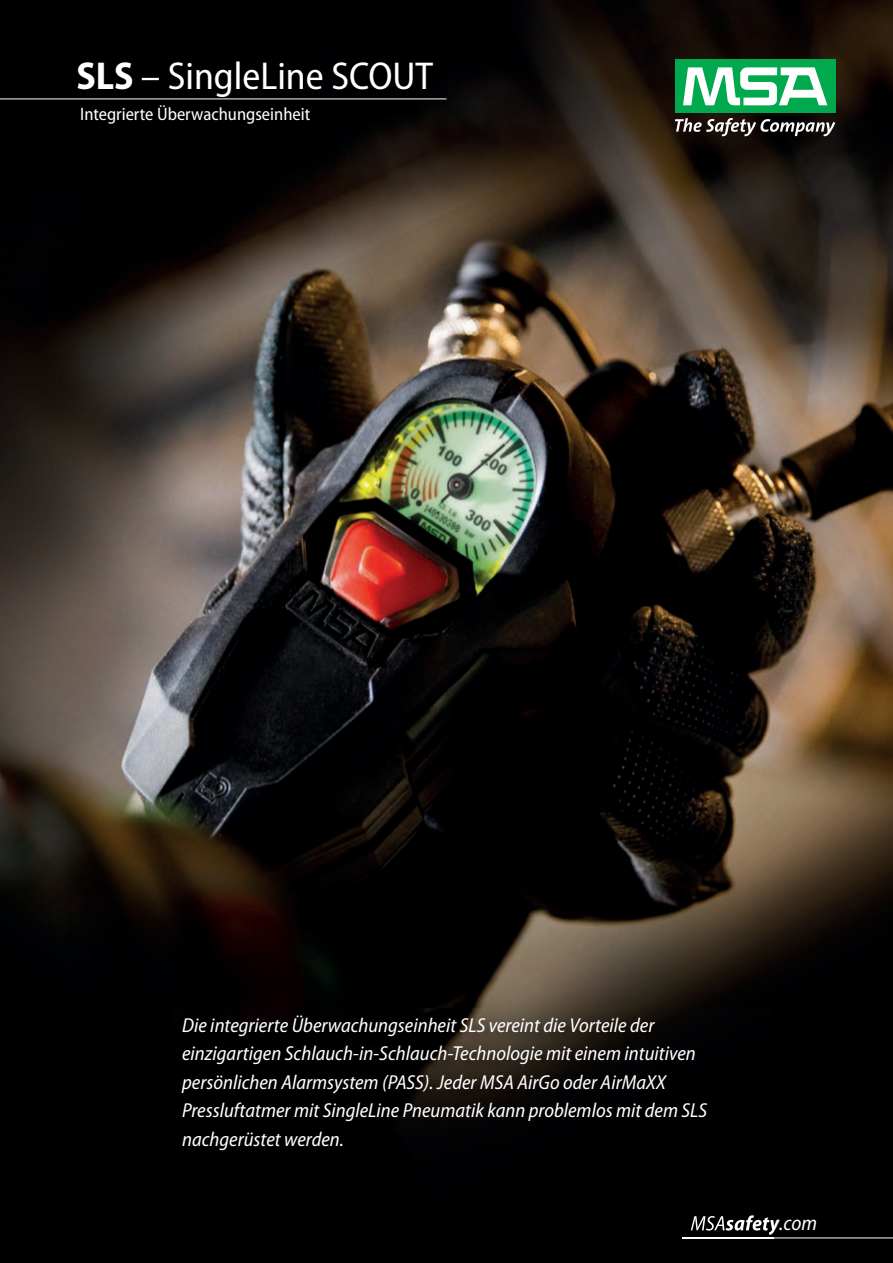
<style>
.page{position:relative;width:893px;height:1263px;background:#fff}
.page>*{position:absolute;margin:0;border:0;box-sizing:border-box;transform-origin:0 0}
.t1{font:semi-condensed 39px "Myriad Pro";color:#fff}
.t2{font:italic semi-condensed 20.25px/28.5px "Myriad Pro";color:#fff}
.t3{font:semi-condensed 18px "Myriad Pro";color:#fff}
.s1{font-weight:700}
</style>
<div class="page">
<img style="left:0;top:0;width:893px;height:1263px">
<div style="left:675px;top:60px;width:160px;height:53px;background:#00a94e"></div>
<svg style="left:683px;top:67px;width:144px;height:38px"></svg>
<svg style="left:675px;top:118px;width:160px;height:18px"></svg>
<hr style="left:682px;top:1237px;width:211px;height:1px;background:#fff">
<hr style="left:0;top:99px;width:446px;height:1px;background:#fff">
<img style="left:174px;top:1008px;width:600px;height:255px">
<img style="left:691px;top:1216px;width:33px;height:14px">
<img style="left:726px;top:1215px;width:48px;height:20px">
<img style="left:682px;top:1237px;width:92px;height:1px">
<h1 class="t1" style="left:77px;top:61px;width:358px"><span class="s1">SLS</span> – SingleLine SCOUT</h1>
<p class="t3" style="left:80px;top:107px;width:232px">Integrierte Überwachungseinheit</p>
<p class="t2" style="left:182px;top:1012px;width:526px">Die integrierte Überwachungseinheit SLS vereint die Vorteile der einzigartigen Schlauch-in-Schlauch-Technologie mit einem intuitiven persönlichen Alarmsystem (PASS). Jeder MSA AirGo oder AirMaXX Pressluftatmer mit SingleLine Pneumatik kann problemlos mit dem SLS nachgerüstet werden.</p>
</div>
